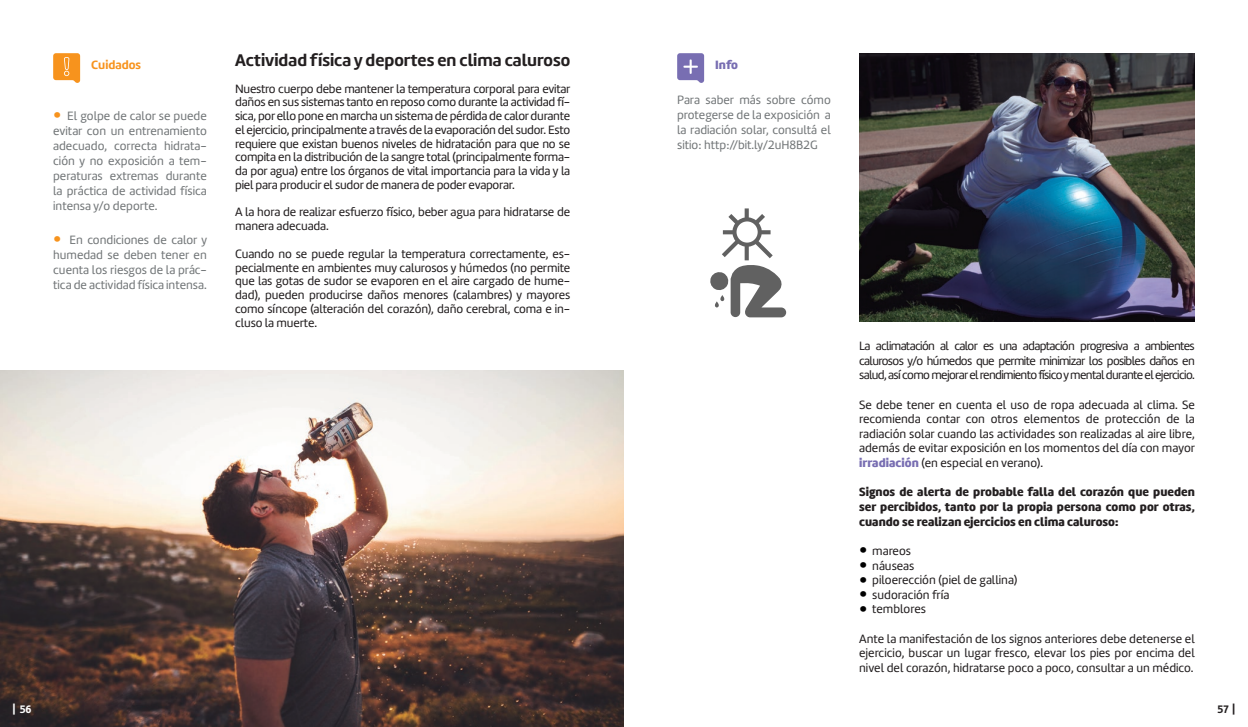
<style>
.page{position:relative;width:1248px;height:727px;background:#fff}
.page>*{position:absolute;margin:0;border:0;box-sizing:border-box;transform-origin:0 0}
.t1{font:17.5px "Amelia Basic Bold";color:#231f20}
.t2{font:12.5px/13.8px "Amelia Basic";letter-spacing:-.01em;color:#231f20;text-align:justify}
.t3{font:12.5px/15px "Amelia Basic";color:#737779;text-align:justify}
.t4{font:12.5px/14.6px "Amelia Basic Black";color:#231f20;text-align:justify}
.t5{font:12.5px "Amelia Basic Bold";color:#f7931d}
.t6{font:12.5px "Amelia Basic Black";color:#786eb2}
.t7{font:11.25px "Amelia Basic Bold";color:#fff}
.t8{font:11.25px "Amelia Basic Bold";color:#231f20}
.s1{font-family:"Amelia Basic Black";font-size:22.5px;color:#f7931d}
.s2{font-family:"Amelia Basic Black";color:#786eb2}
.s3{font-family:"Amelia Basic Black";font-size:22.5px;color:#000}
.s4{font-family:"Titillium Text 14 L 999 wt"}
</style>
<div class="page">
<img style="left:0;top:370px;width:624px;height:356px">
<svg style="left:53px;top:53px;width:27px;height:30px"></svg>
<svg style="left:677px;top:53px;width:27px;height:30px"></svg>
<img style="left:859px;top:53px;width:335px;height:268px">
<svg style="left:710px;top:208px;width:76px;height:109px"></svg>
<p class="t5" style="left:91px;top:58px;width:51px">Cuidados</p>
<p class="t3" style="left:53px;top:108px;width:155px"><span class="s1">•</span> El golpe de calor se puede evitar con un entrenamiento adecuado, correcta hidrata&shy;ción y no exposición a tem&shy;peraturas extremas durante la práctica de actividad física intensa y/o deporte.</p>
<p class="t3" style="left:53px;top:232px;width:155px"><span class="s1">•</span> En condiciones de calor y humedad se deben tener en cuenta los riesgos de la prác&shy;tica de actividad física intensa.</p>
<h1 class="t1" style="left:235px;top:50px;width:336px">Actividad física y deportes en clima caluroso</h1>
<p class="t2" style="left:235px;top:82px;width:337px">Nuestro cuerpo debe mantener la temperatura corporal para evitar daños en sus sistemas tanto en reposo como durante la actividad fí&shy;sica, por ello pone en marcha un sistema de pérdida de calor durante el ejercicio, principalmente a través de la evaporación del sudor. Esto requiere que existan buenos niveles de hidratación para que no se compita en la distribución de la sangre total (principalmente forma&shy;da por agua) entre los órganos de vital importancia para la vida y la piel para producir el sudor de manera de poder evaporar.</p>
<p class="t2" style="left:235px;top:205px;width:336px">A la hora de realizar esfuerzo físico, beber agua para hidratarse de manera adecuada.</p>
<p class="t2" style="left:235px;top:247px;width:336px">Cuando no se puede regular la temperatura correctamente, es&shy;pecialmente en ambientes muy calurosos y húmedos (no permite que las gotas de sudor se evaporen en el aire cargado de hume&shy;dad), pueden producirse daños menores (calambres) y mayores como síncope (alteración del corazón), daño cerebral, coma e in&shy;cluso la muerte.</p>
<p class="t6" style="left:715px;top:58px;width:24px">Info</p>
<p class="t3" style="left:677px;top:93px;width:155px">Para saber más sobre cómo protegerse de la exposición a la radiación solar, consultá el sitio: http://bit.ly/2uH8B2G</p>
<p class="t2" style="left:859px;top:338px;width:337px;line-height:14.6px">La aclimatación al calor es una adaptación progresiva a ambientes calurosos y/o húmedos que permite minimizar los posibles daños en salud, así como mejorar el rendimiento físico y mental durante el ejercicio.</p>
<p class="t2" style="left:859px;top:397px;width:337px;line-height:14.6px">Se debe tener en cuenta el uso de ropa adecuada al clima. Se recomienda contar con otros elementos de protección de la radiación solar cuando las actividades son realizadas al aire libre, además de evitar exposición en los momentos del día con mayor <span class="s2">irradiación</span> (en especial en verano).</p>
<p class="t4" style="left:859px;top:485px;width:337px">Signos de alerta de probable falla del corazón que pueden ser percibidos, tanto por la propia persona como por otras, cuando se realizan ejercicios en clima caluroso:</p>
<p class="t2" style="left:859px;top:543px;width:53px"><span class="s3">•</span> mareos</p>
<p class="t2" style="left:859px;top:558px;width:57px"><span class="s3">•</span> náuseas</p>
<p class="t2" style="left:859px;top:573px;width:160px"><span class="s3">•</span> piloerección (piel de gallina)</p>
<p class="t2" style="left:859px;top:587px;width:92px"><span class="s3">•</span> sudoración fría</p>
<p class="t2" style="left:859px;top:602px;width:68px"><span class="s3">•</span> temblores</p>
<p class="t2" style="left:859px;top:631px;width:337px;line-height:14.6px">Ante la manifestación de los signos anteriores debe detenerse el ejercicio, buscar un lugar fresco, elevar los pies por encima del nivel del corazón, hidratarse poco a poco, consultar a un médico.</p>
<p class="t7" style="left:11px;top:702px;width:22px"><span class="s4">|</span> 56</p>
<p class="t8" style="left:1217px;top:702px;width:21px">57 <span class="s4">|</span></p>
</div>
